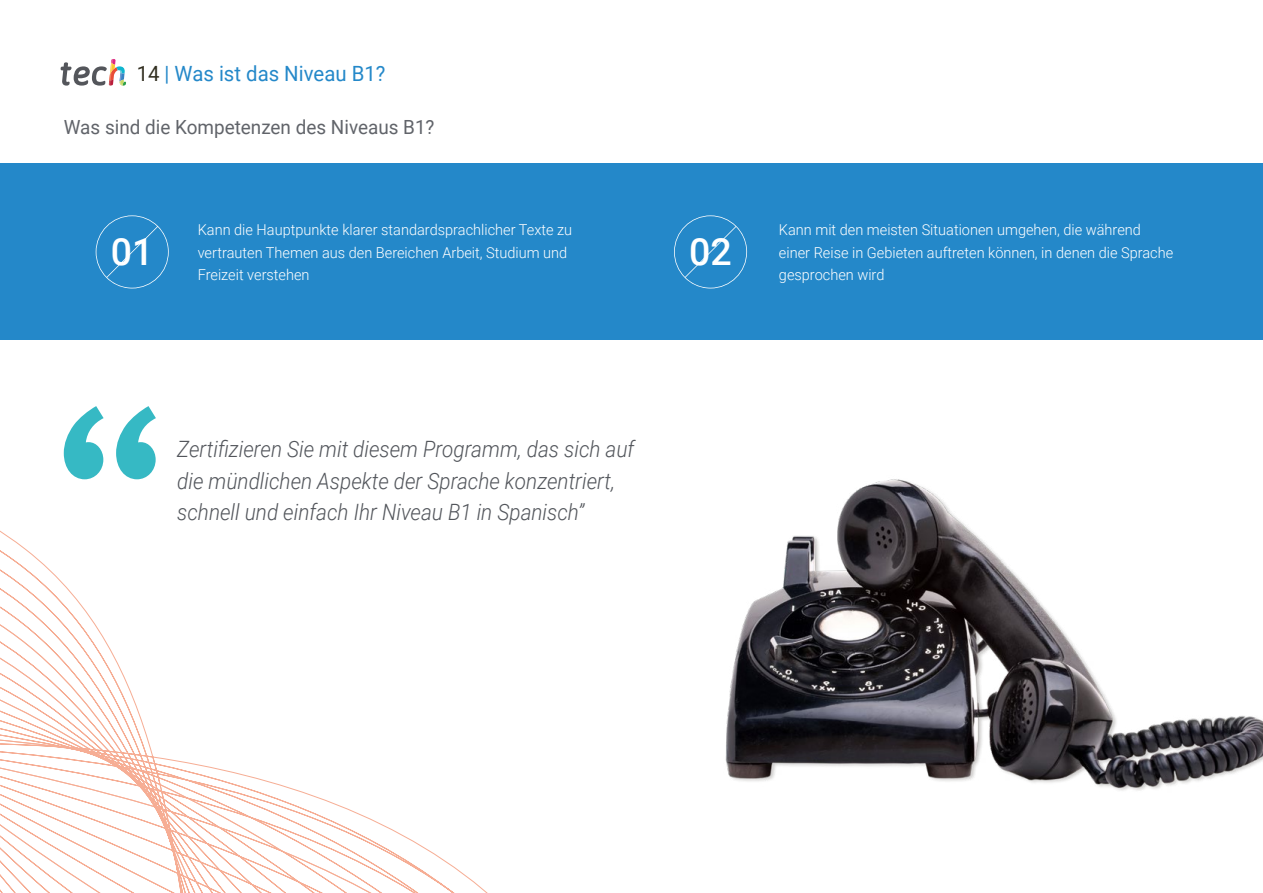
<style>
.page{position:relative;width:1263px;height:893px;background:#fff}
.page>*{position:absolute;margin:0;border:0;box-sizing:border-box;transform-origin:0 0}
.t1{font:500 37.5px "Roboto";color:#fff}
.t2{font:italic 300 22.5px/31.5px "Roboto";color:#52555b;scale:.92 1}
.t3{font:21px "Roboto";color:#2488c9}
.t4{font:19.5px "Roboto";color:#61646a}
.t5{font:300 15px/22.5px "Roboto";color:#fff}
.s1{color:#312e20}
</style>
<div class="page">
<svg style="left:61px;top:59px;width:65px;height:27px"></svg>
<div style="left:0;top:164px;width:1263px;height:176px;background:#2488c9"></div>
<svg style="left:96px;top:215px;width:73px;height:73px"></svg>
<svg style="left:674px;top:215px;width:73px;height:73px"></svg>
<svg style="left:0;top:530px;width:488px;height:363px"></svg>
<img style="left:725px;top:479px;width:538px;height:312px">
<svg style="left:64px;top:406px;width:92px;height:73px"></svg>
<h3 class="t3" style="left:137px;top:59px;width:250px"><span class="s1">14</span> | Was ist das Niveau B1?</h3>
<h3 class="t4" style="left:64px;top:113px;width:372px">Was sind die Kompetenzen des Niveaus B1?</h3>
<p class="t5" style="left:198px;top:218px;width:376px">Kann die Hauptpunkte klarer standardsprachlicher Texte zu vertrauten Themen aus den Bereichen Arbeit, Studium und<br>Freizeit verstehen</p>
<p class="t5" style="left:779px;top:218px;width:396px">Kann mit den meisten Situationen umgehen, die während einer Reise in Gebieten auftreten können, in denen die Sprache gesprochen wird</p>
<h1 class="t1" style="left:111px;top:225px;width:44px">01</h1>
<h1 class="t1" style="left:689px;top:225px;width:44px">02</h1>
<h2 class="t2" style="left:177px;top:433px;width:498px">Zertifizieren Sie mit diesem Programm, das sich auf die mündlichen Aspekte der Sprache konzentriert, schnell und einfach Ihr Niveau B1 in Spanisch”</h2>
</div>
